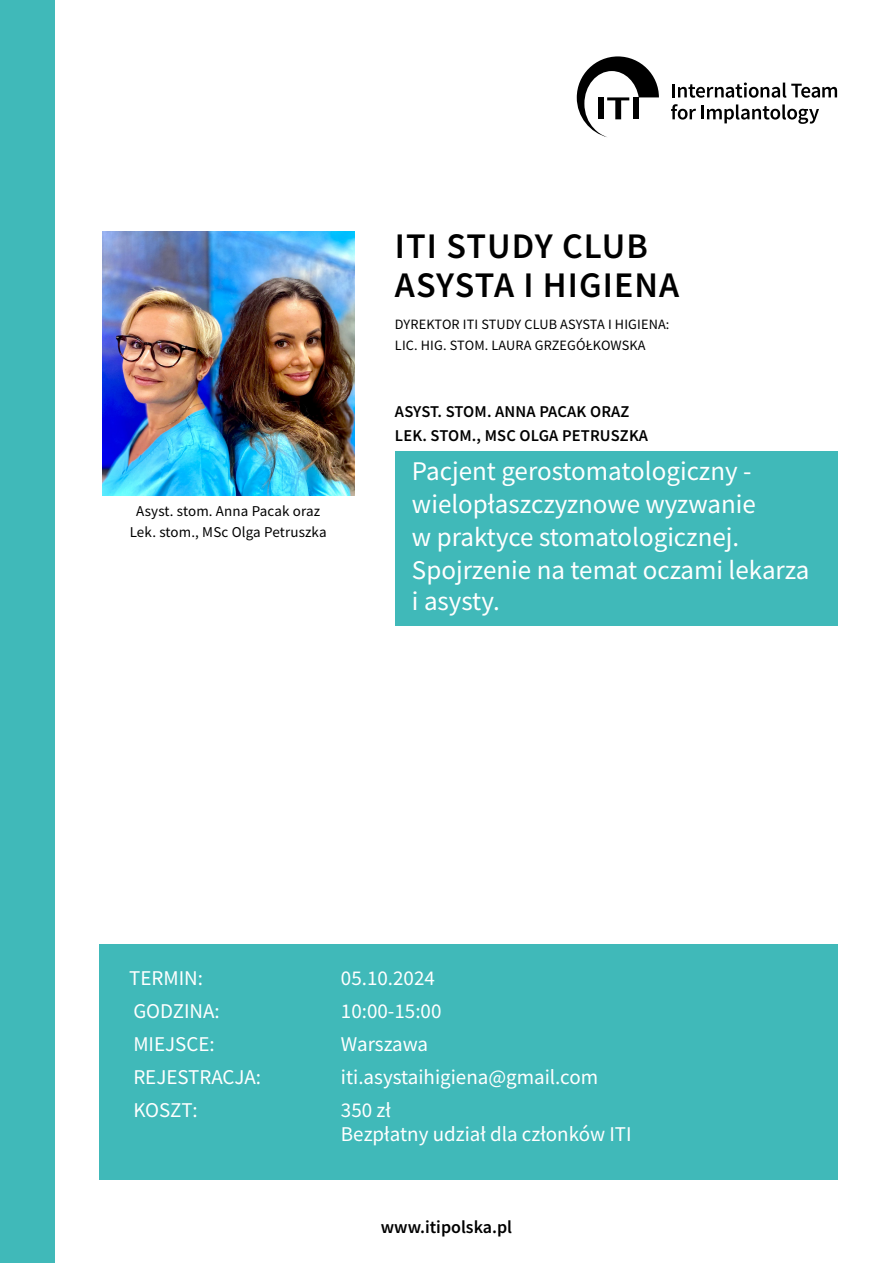
<style>
.page{position:relative;width:893px;height:1263px;background:#fff}
.page>*{position:absolute;margin:0;border:0;box-sizing:border-box;transform-origin:0 0}
.t1{font:600 36px/39px "Source Sans Pro";letter-spacing:.03em;color:#000}
.t2{font:27px/32.5px "Source Sans Pro";color:#fff}
.t3{font:21px/24px "Source Sans Pro";color:#fff}
.t4{font:600 18px "Source Sans Pro";color:#000}
.t5{font:600 16.5px/24px "Source Sans Pro";letter-spacing:.01em;color:#000}
.t6{font:15px/21px "Source Sans Pro";letter-spacing:.01em;color:#000;text-align:center}
.t7{font:14.25px/21px "Source Sans Pro";letter-spacing:.01em;color:#000}
</style>
<div class="page">
<div style="left:99px;top:944px;width:739px;height:236px;background:#40b9b9"></div>
<div style="left:0;top:0;width:54px;height:1263px;background:#40b9b9"></div>
<svg style="left:577px;top:56px;width:82px;height:81px"></svg>
<svg style="left:672px;top:83px;width:165px;height:15px"></svg>
<svg style="left:671px;top:104px;width:148px;height:20px"></svg>
<div style="left:395px;top:451px;width:443px;height:110px;background:#40b9b9"></div>
<div style="left:395px;top:550px;width:443px;height:76px;background:#40b9b9"></div>
<img style="left:102px;top:231px;width:252px;height:264px">
<h1 class="t1" style="left:395px;top:227px;width:286px">ITI STUDY CLUB<br>ASYSTA I HIGIENA</h1>
<p class="t7" style="left:395px;top:314px;width:276px">DYREKTOR ITI STUDY CLUB ASYSTA I HIGIENA:<br>LIC. HIG. STOM. LAURA GRZEGÓŁKOWSKA</p>
<p class="t6" style="left:130px;top:501px;width:198px">Asyst. stom. Anna Pacak oraz<br>Lek. stom., MSc Olga Petruszka</p>
<p class="t5" style="left:395px;top:399px;width:255px">ASYST. STOM. ANNA PACAK ORAZ<br>LEK. STOM., MSC OLGA PETRUSZKA</p>
<p class="t2" style="left:412px;top:454px;width:399px">Pacjent gerostomatologiczny - wielopłaszczyznowe wyzwanie<br>w praktyce stomatologicznej.<br>Spojrzenie na temat oczami lekarza i asysty.</p>
<p class="t3" style="left:129px;top:966px;width:75px">TERMIN:</p>
<p class="t3" style="left:341px;top:966px;width:95px">05.10.2024</p>
<p class="t3" style="left:133px;top:999px;width:88px">GODZINA:</p>
<p class="t3" style="left:341px;top:999px;width:102px">10:00-15:00</p>
<p class="t3" style="left:133px;top:1032px;width:83px">MIEJSCE:</p>
<p class="t3" style="left:341px;top:1032px;width:89px">Warszawa</p>
<p class="t3" style="left:133px;top:1065px;width:129px">REJESTRACJA:</p>
<p class="t3" style="left:341px;top:1065px;width:259px">iti.asystaihigiena@gmail.com</p>
<p class="t3" style="left:133px;top:1098px;width:66px">KOSZT:</p>
<p class="t3" style="left:341px;top:1098px;width:292px">350 zł<br>Bezpłatny udział dla członków ITI</p>
<p class="t4" style="left:381px;top:1215px;width:133px">www.itipolska.pl</p>
</div>
